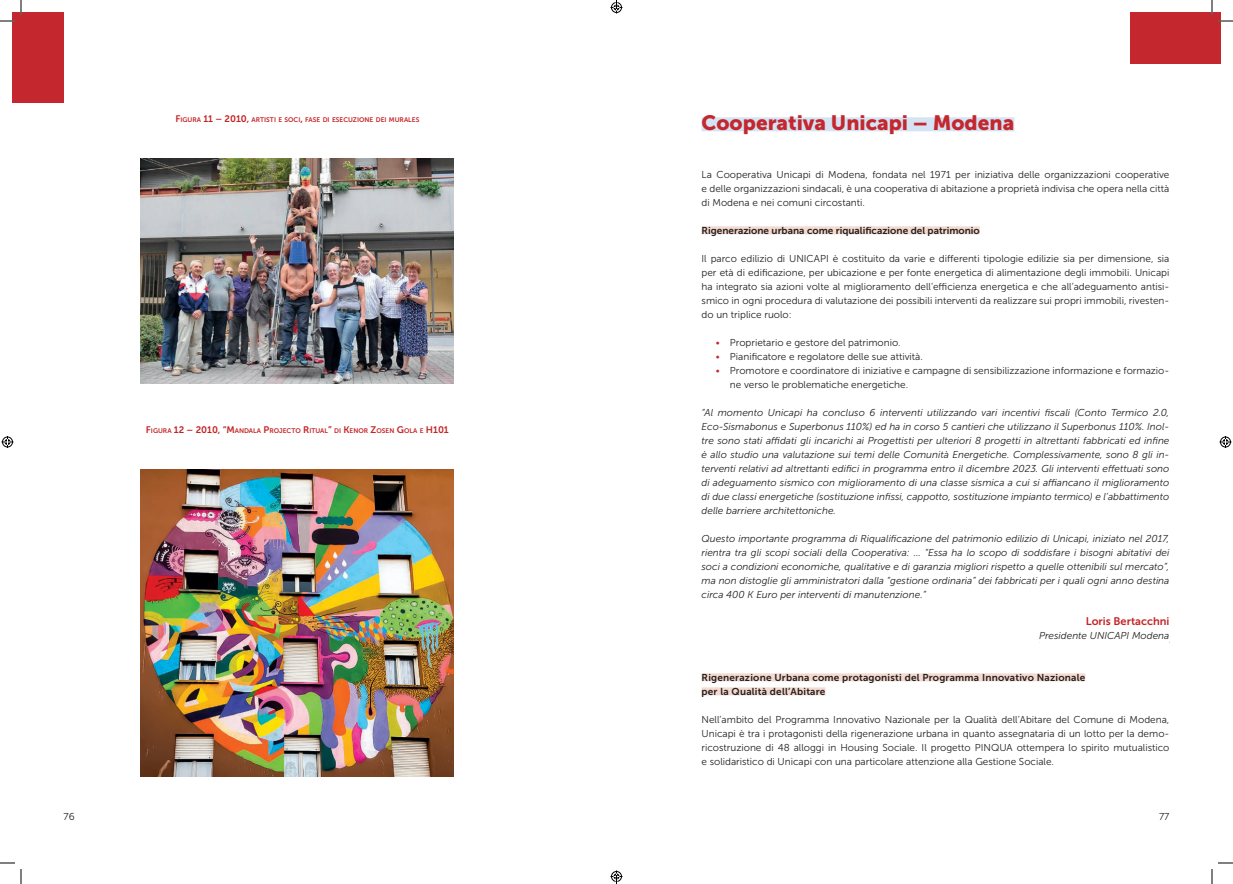
<style>
.page{position:relative;width:1233px;height:884px;background:#fff}
.page>*{position:absolute;margin:0;border:0;box-sizing:border-box;transform-origin:0 0}
.t1{font:20.7px "Museo Sans 900";color:#c4272e}
.t2{font:11px "Museo Sans 700";color:#c42426}
.t3{font:10px/14px "Museo Sans 300";color:#231f20;text-align:justify}
.t4{font:italic 10px/14px "Museo Sans 300";color:#231f20;text-align:justify}
.t5{font:10px/14px "Museo Sans 700";letter-spacing:.02em;color:#231f20}
.t6{font:10px "Museo Sans 700";color:#231f20}
.t7{font:6.7px "Museo Sans 700";color:#c42426}
.s1{font-size:9.5px}
.s2{color:#c4272e}
</style>
<div class="page">
<div style="left:12px;top:12px;width:52px;height:91px;background:#c4272e"></div>
<div style="left:1129px;top:12px;width:91px;height:52px;background:#c4272e"></div>
<div style="left:701px;top:117px;width:313px;height:14px;background:#d4e4f4"></div>
<div style="left:701px;top:226px;width:278px;height:8px;background:#f5dacf"></div>
<div style="left:701px;top:673px;width:384px;height:8px;background:#f5dacf"></div>
<div style="left:701px;top:687px;width:124px;height:8px;background:#f5dacf"></div>
<img style="left:141px;top:469px;width:313px;height:307px">
<img style="left:141px;top:159px;width:313px;height:224px">
<svg style="left:1218px;top:20px;width:15px;height:2px"></svg>
<svg style="left:1218px;top:862px;width:15px;height:2px"></svg>
<svg style="left:0;top:0;width:22px;height:22px"></svg>
<svg style="left:0;top:862px;width:22px;height:22px"></svg>
<svg style="left:1211px;top:0;width:1px;height:15px"></svg>
<svg style="left:1211px;top:869px;width:1px;height:15px"></svg>
<svg style="left:2px;top:436px;width:12px;height:12px"></svg>
<svg style="left:1219px;top:436px;width:12px;height:12px"></svg>
<svg style="left:610px;top:0;width:12px;height:14px"></svg>
<svg style="left:610px;top:870px;width:12px;height:14px"></svg>
<p class="t7" style="left:175px;top:116px;width:245px"><span class="s1">F</span>IGURA <span class="s1">11 – 2010,</span> ARTISTI E SOCI<span class="s1">,</span> FASE DI ESECUZIONE DEI MURALES</p>
<p class="t7" style="left:146px;top:427px;width:304px"><span class="s1">F</span>IGURA <span class="s1">12 – 2010, “M</span>ANDALA <span class="s1">P</span>ROJECTO <span class="s1">R</span> ITUAL<span class="s1">”</span> DI <span class="s1">K</span>ENOR <span class="s1">Z</span>OSEN <span class="s1">G</span>OLA E <span class="s1">H 101</span></p>
<h1 class="t1" style="left:701px;top:111px;width:314px">Cooperativa Unicapi – Modena</h1>
<p class="t3" style="left:701px;top:168px;width:469px">La Cooperativa Unicapi di Modena, fondata nel 1971 per iniziativa delle organizzazioni cooperative e delle organizzazioni sindacali, è una cooperativa di abitazione a proprietà indivisa che opera nella città di Modena e nei comuni circostanti.</p>
<p class="t6" style="left:701px;top:225px;width:280px">Rigenerazione urbana come riqualificazione del patrimonio</p>
<p class="t3" style="left:701px;top:252px;width:469px">Il parco edilizio di UNICAPI è costituito da varie e differenti tipologie edilizie sia per dimensione, sia per età di edificazione, per ubicazione e per fonte energetica di alimentazione degli immobili. Unicapi ha integrato sia azioni volte al miglioramento dell’efficienza energetica e che all’adeguamento antisi&shy;smico in ogni procedura di valutazione dei possibili interventi da realizzare sui propri immobili, rivesten&shy;do un triplice ruolo:</p>
<p class="t3" style="left:715px;top:336px;width:186px"><span class="s2">•</span> Proprietario e gestore del patrimonio.</p>
<p class="t3" style="left:715px;top:350px;width:209px"><span class="s2">•</span> Pianificatore e regolatore delle sue attività.</p>
<p class="t3" style="left:730px;top:364px;width:441px;text-indent:-14px"><span class="s2">•</span> Promotore e coordinatore di iniziative e campagne di sensibilizzazione informazione e formazio&shy;ne verso le problematiche energetiche.</p>
<p class="t4" style="left:701px;top:406px;width:469px">“Al momento Unicapi ha concluso 6 interventi utilizzando vari incentivi fiscali (Conto Termico 2.0, Eco-Sismabonus e Superbonus 110%) ed ha in corso 5 cantieri che utilizzano il Superbonus 110%. Inol&shy;tre sono stati affidati gli incarichi ai Progettisti per ulteriori 8 progetti in altrettanti fabbricati ed infine è allo studio una valutazione sui temi delle Comunità Energetiche. Complessivamente, sono 8 gli in&shy;terventi relativi ad altrettanti edifici in programma entro il dicembre 2023. Gli interventi effettuati sono di adeguamento sismico con miglioramento di una classe sismica a cui si affiancano il miglioramento di due classi energetiche (sostituzione infissi, cappotto, sostituzione impianto termico) e l’abbattimento delle barriere architettoniche.</p>
<p class="t4" style="left:701px;top:532px;width:469px">Questo importante programma di Riqualificazione del patrimonio edilizio di Unicapi, iniziato nel 2017, rientra tra gli scopi sociali della Cooperativa: … “Essa ha lo scopo di soddisfare i bisogni abitativi dei soci a condizioni economiche, qualitative e di garanzia migliori rispetto a quelle ottenibili sul mercato”, ma non distoglie gli amministratori dalla “gestione ordinaria” dei fabbricati per i quali ogni anno destina circa 400 K Euro per interventi di manutenzione.”</p>
<p class="t2" style="left:1085px;top:615px;width:85px">Loris Bertacchni</p>
<p class="t4" style="left:1039px;top:629px;width:132px">Presidente UNICAPI Modena</p>
<p class="t5" style="left:701px;top:671px;width:385px">Rigenerazione Urbana come protagonisti del Programma Innovativo Nazionale per la Qualità dell’Abitare</p>
<p class="t3" style="left:701px;top:713px;width:469px">Nell’ambito del Programma Innovativo Nazionale per la Qualità dell’Abitare del Comune di Modena, Unicapi è tra i protagonisti della rigenerazione urbana in quanto assegnataria di un lotto per la demo&shy;ricostruzione di 48 alloggi in Housing Sociale. Il progetto PINQUA ottempera lo spirito mutualistico e solidaristico di Unicapi con una particolare attenzione alla Gestione Sociale.</p>
<p class="t3" style="left:64px;top:810px;width:13px">76</p>
<p class="t3" style="left:1159px;top:810px;width:12px">77</p>
</div>
